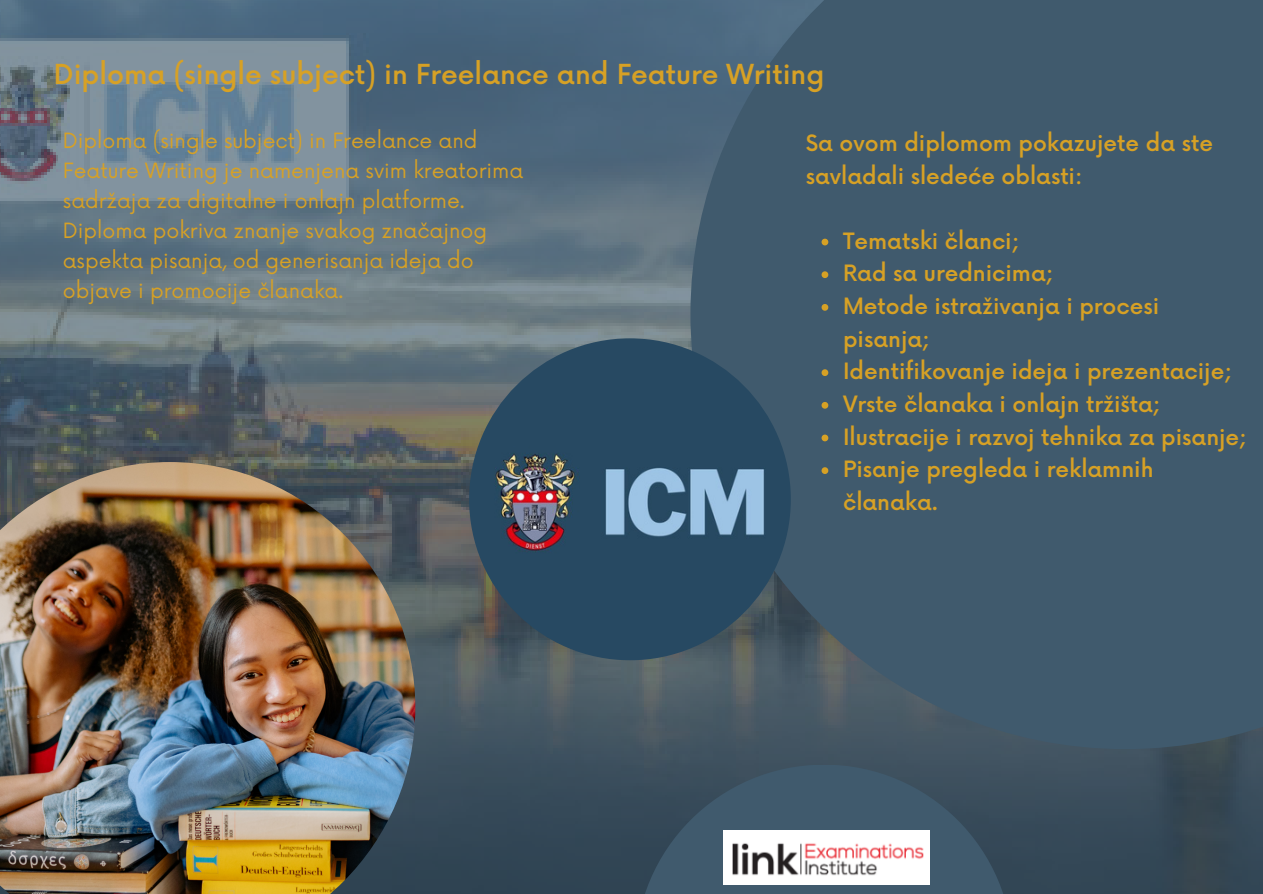
<style>
.page{position:relative;width:1263px;height:894px;background:#fff}
.page>*{position:absolute;margin:0;border:0;box-sizing:border-box;transform-origin:0 0}
.t1{font:500 26.85px "Now";color:#d7a125}
.t2{font:500 21.9px/32.7px "Now";color:#d7a125}
.t3{font:20.55px/30px "Now";color:#d7a125}
</style>
<div class="page">
<img style="left:0;top:0;width:1263px;height:893px">
<img style="left:0;top:462px;width:415px;height:431px">
<div style="left:690px;top:0;width:573px;height:748px;background:#405a6d"></div>
<img style="left:469px;top:338px;width:322px;height:322px;border-radius:50%">
<svg style="left:635px;top:764px;width:378px;height:129px;background:#3e5566"></svg>
<img style="left:723px;top:830px;width:206px;height:54px">
<svg style="left:821px;top:238px;width:7px;height:7px"></svg>
<svg style="left:821px;top:271px;width:7px;height:7px"></svg>
<svg style="left:821px;top:304px;width:7px;height:6px"></svg>
<svg style="left:821px;top:369px;width:7px;height:7px"></svg>
<svg style="left:821px;top:402px;width:7px;height:6px"></svg>
<svg style="left:821px;top:434px;width:7px;height:7px"></svg>
<svg style="left:821px;top:467px;width:7px;height:7px"></svg>
<p class="t1" style="left:54px;top:60px;width:772px">Diploma (single subject) in Freelance and Feature Writing</p>
<p class="t2" style="left:806px;top:128px;width:409px">Sa ovom diplomom pokazujete da ste savladali sledeće oblasti:</p>
<p class="t3" style="left:63px;top:127px;width:462px">Diploma (single subject) in Freelance and Feature Writing je namenjena svim kreatorima sadržaja za digitalne i onlajn platforme.<br>Diploma pokriva znanje svakog značajnog aspekta pisanja, od generisanja ideja do objave i promocije članaka.</p>
<p class="t2" style="left:843px;top:226px;width:178px">Tematski članci;</p>
<p class="t2" style="left:843px;top:258px;width:212px">Rad sa urednicima;</p>
<p class="t2" style="left:843px;top:291px;width:318px">Metode istraživanja i procesi pisanja;</p>
<p class="t2" style="left:843px;top:356px;width:390px">Identifikovanje ideja i prezentacije;</p>
<p class="t2" style="left:843px;top:389px;width:319px">Vrste članaka i onlajn tržišta;</p>
<p class="t2" style="left:843px;top:421px;width:405px">Ilustracije i razvoj tehnika za pisanje;</p>
<p class="t2" style="left:843px;top:454px;width:312px">Pisanje pregleda i reklamnih članaka.</p>
</div>
